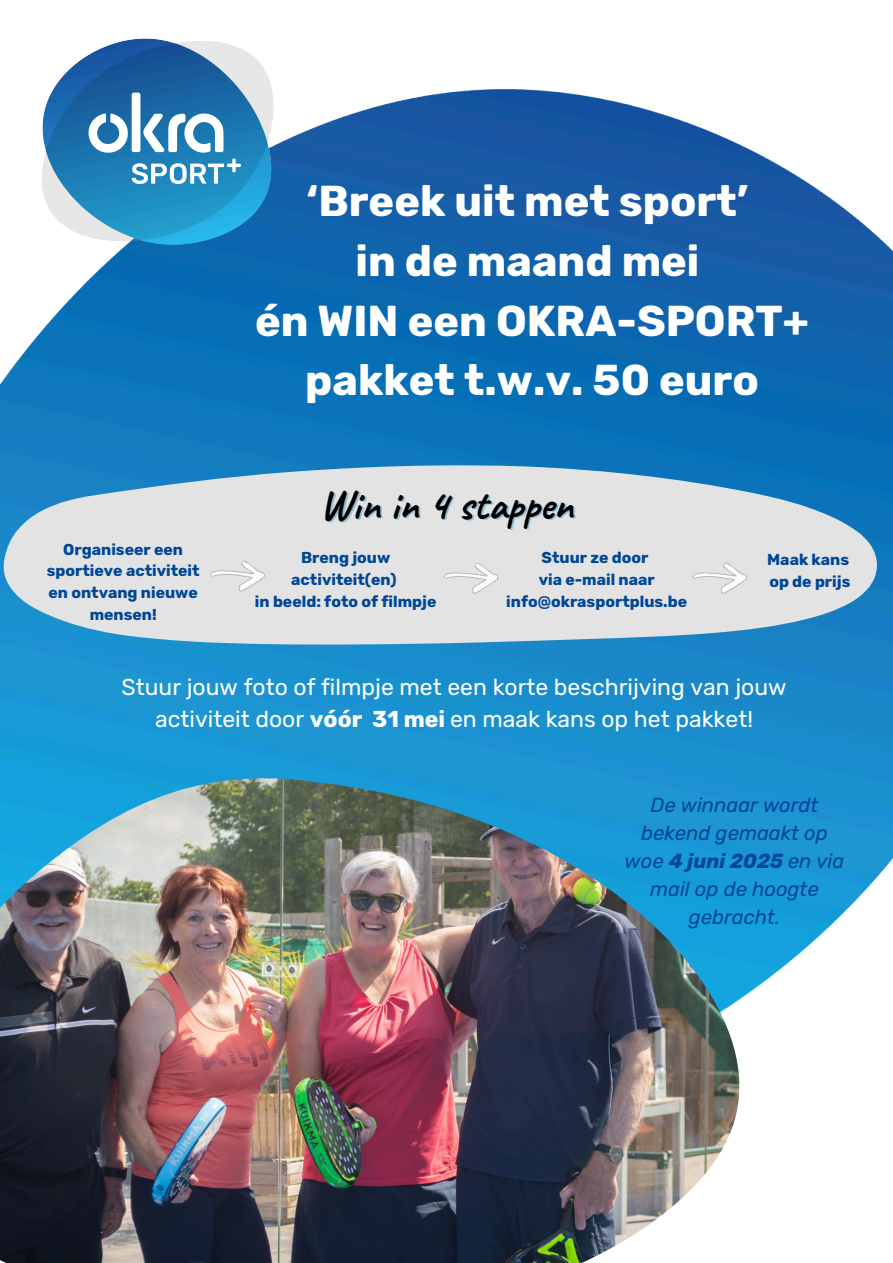
<style>
.page{position:relative;width:893px;height:1263px;background:#fff}
.page>*{position:absolute;margin:0;border:0;box-sizing:border-box;transform-origin:0 0}
.t1{font:700 43.05px/59.8px "Rubik";color:#fff;text-align:center}
.t2{font:700 42.75px "Caveat";color:#000}
.t3{font:22.95px/32px "Rubik";color:#fff;text-align:center}
.t4{font:italic 20.25px/28.1px "Rubik";color:#004796;text-align:center}
.t5{font:700 15.75px/21.9px "Rubik";color:#004796;text-align:center}
.s1{font-weight:700}
</style>
<div class="page">
<img style="left:0;top:89px;width:893px;height:910px">
<svg style="left:2px;top:465px;width:878px;height:179px;background:#bcd0dc"></svg>
<img style="left:443px;top:548px;width:58px;height:57px">
<img style="left:6px;top:38px;width:300px;height:258px">
<img style="left:0;top:778px;width:740px;height:485px">
<img style="left:692px;top:548px;width:57px;height:57px">
<img style="left:210px;top:546px;width:58px;height:57px">
<p class="t1" style="left:255px;top:171px;width:555px">‘Breek uit met sport’<br>in de maand mei<br>én WIN een OKRA-SPORT+ pakket t.w.v. 50 euro</p>
<p class="t5" style="left:47px;top:538px;width:154px">Organiseer een sportieve activiteit en ontvang nieuwe mensen!</p>
<p class="t2" style="left:320px;top:477px;width:255px">Win in 4 stappen</p>
<p class="t5" style="left:291px;top:546px;width:107px">Breng jouw activiteit(en)</p>
<p class="t5" style="left:255px;top:590px;width:183px">in beeld: foto of filmpje</p>
<h1 class="t5" style="left:541px;top:546px;width:108px">Stuur ze door</h1>
<p class="t5" style="left:506px;top:568px;width:182px">via e-mail naar info@okrasportplus.be</p>
<h1 class="t5" style="left:767px;top:549px;width:83px">Maak kans</h1>
<p class="t5" style="left:769px;top:571px;width:83px">op de prijs</p>
<p class="t3" style="left:121px;top:671px;width:666px">Stuur jouw foto of filmpje met een korte beschrijving van jouw activiteit door <span class="s1">vóór 31 mei</span> en maak kans op het pakket!</p>
<p class="t4" style="left:624px;top:791px;width:221px">De winnaar wordt bekend gemaakt op woe <span class="s1">4 juni 2025</span> en via mail op de hoogte gebracht.</p>
</div>
